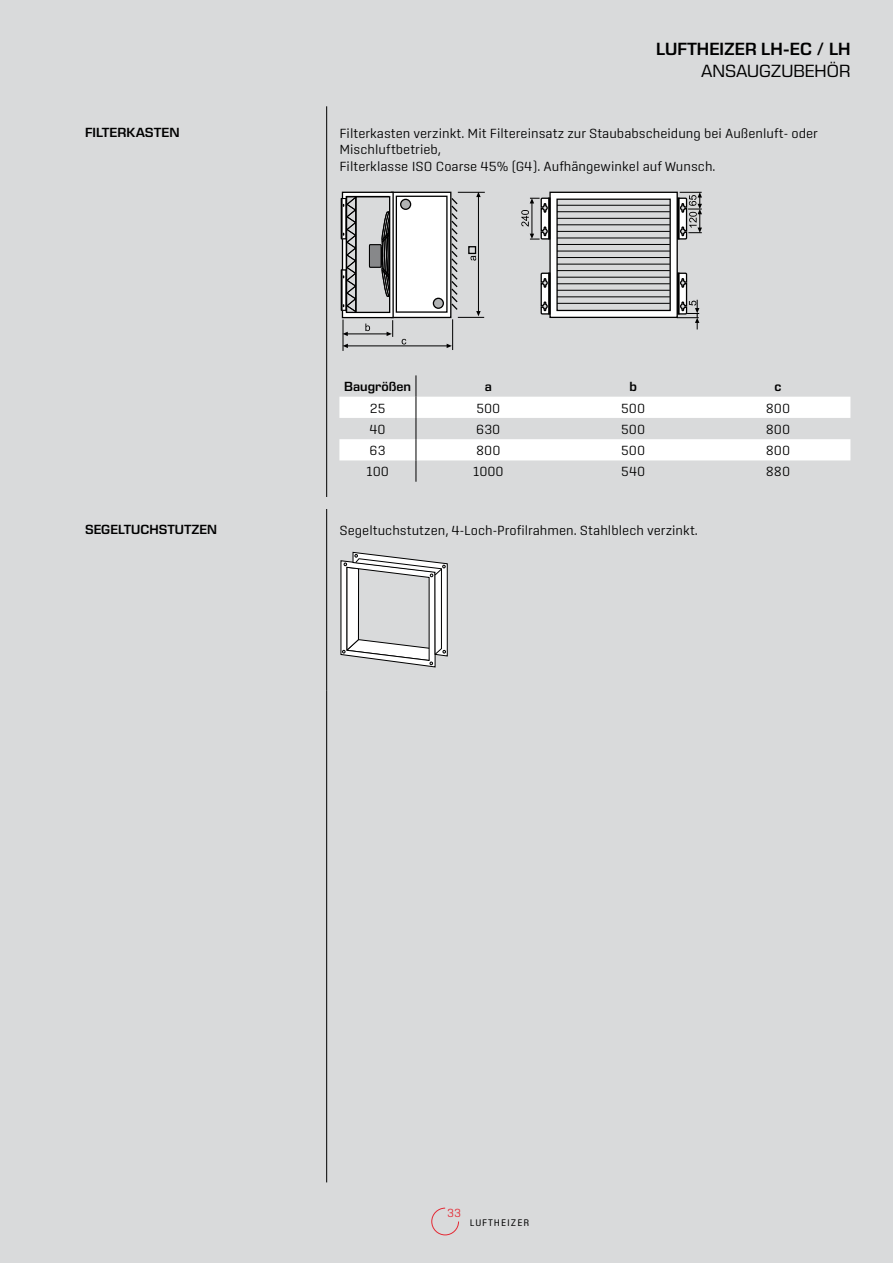
<style>
.page{position:relative;width:893px;height:1263px;background:#d9dadb}
.page>*{position:absolute;margin:0;border:0;box-sizing:border-box;transform-origin:0 0}
.t1{font:600 18px "Eurostile Next LT Pro";color:#000}
.t2{font:18px "Eurostile Next LT Pro";color:#000}
.t3{font:300 13.5px/16.2px "Center";color:#000}
.t4{font:600 13.5px "Eurostile Next LT Pro";color:#000}
.t5{font:300 12px "Center";color:#e42934}
.t6{font:9.75px "Center";letter-spacing:.095em;color:#000}
</style>
<div class="page">
<svg style="left:431px;top:1207px;width:28px;height:29px"></svg>
<hr style="left:326px;top:106px;width:1px;height:391px;background:#000">
<hr style="left:326px;top:509px;width:1px;height:181px;background:#000">
<hr style="left:326px;top:690px;width:1px;height:492px;background:#000">
<hr style="left:452px;top:319px;width:1px;height:31px;background:#000">
<hr style="left:343px;top:319px;width:1px;height:32px;background:#000">
<svg style="left:341px;top:191px;width:144px;height:157px"></svg>
<div style="left:346px;top:198px;width:1px;height:41px;border:1px solid #000"></div>
<div style="left:346px;top:270px;width:1px;height:41px;border:1px solid #000"></div>
<svg style="left:521px;top:191px;width:181px;height:138px"></svg>
<svg style="left:339px;top:375px;width:511px;height:107px"></svg>
<svg style="left:340px;top:551px;width:108px;height:117px"></svg>
<h1 class="t1" style="left:656px;top:39px;width:196px">LUFTHEIZER LH-EC / LH</h1>
<h1 class="t2" style="left:701px;top:61px;width:151px">ANSAUGZUBEHÖR</h1>
<p class="t4" style="left:85px;top:125px;width:96px">FILTERKASTEN</p>
<p class="t3" style="left:339px;top:125px;width:480px">Filterkasten verzinkt. Mit Filtereinsatz zur Staubabscheidung bei Außenluft- oder<br>Mischluftbetrieb,<br>Filterklasse ISO Coarse 45% (G4). Aufhängewinkel auf Wunsch.</p>
<p class="t4" style="left:344px;top:379px;width:68px">Baugrößen</p>
<p class="t4" style="left:485px;top:379px;width:9px">a</p>
<p class="t4" style="left:629px;top:379px;width:9px">b</p>
<p class="t4" style="left:774px;top:379px;width:9px">c</p>
<p class="t3" style="left:370px;top:400px;width:17px">25</p>
<p class="t3" style="left:476px;top:400px;width:26px">500</p>
<p class="t3" style="left:621px;top:400px;width:26px">500</p>
<p class="t3" style="left:766px;top:400px;width:26px">800</p>
<p class="t3" style="left:370px;top:421px;width:18px">40</p>
<p class="t3" style="left:476px;top:421px;width:26px">630</p>
<p class="t3" style="left:621px;top:421px;width:26px">500</p>
<p class="t3" style="left:766px;top:421px;width:26px">800</p>
<p class="t3" style="left:370px;top:442px;width:18px">63</p>
<p class="t3" style="left:476px;top:442px;width:26px">800</p>
<p class="t3" style="left:621px;top:442px;width:26px">500</p>
<p class="t3" style="left:766px;top:442px;width:26px">800</p>
<p class="t3" style="left:366px;top:463px;width:24px">100</p>
<p class="t3" style="left:473px;top:463px;width:32px">1000</p>
<p class="t3" style="left:621px;top:463px;width:25px">540</p>
<p class="t3" style="left:766px;top:463px;width:26px">880</p>
<p class="t4" style="left:85px;top:522px;width:134px">SEGELTUCHSTUTZEN</p>
<p class="t3" style="left:339px;top:522px;width:360px">Segeltuchstutzen, 4-Loch-Profilrahmen. Stahlblech verzinkt.</p>
<p class="t5" style="left:447px;top:1206px;width:16px">33</p>
<p class="t6" style="left:470px;top:1217px;width:61px">LUFTHEIZER</p>
</div>
